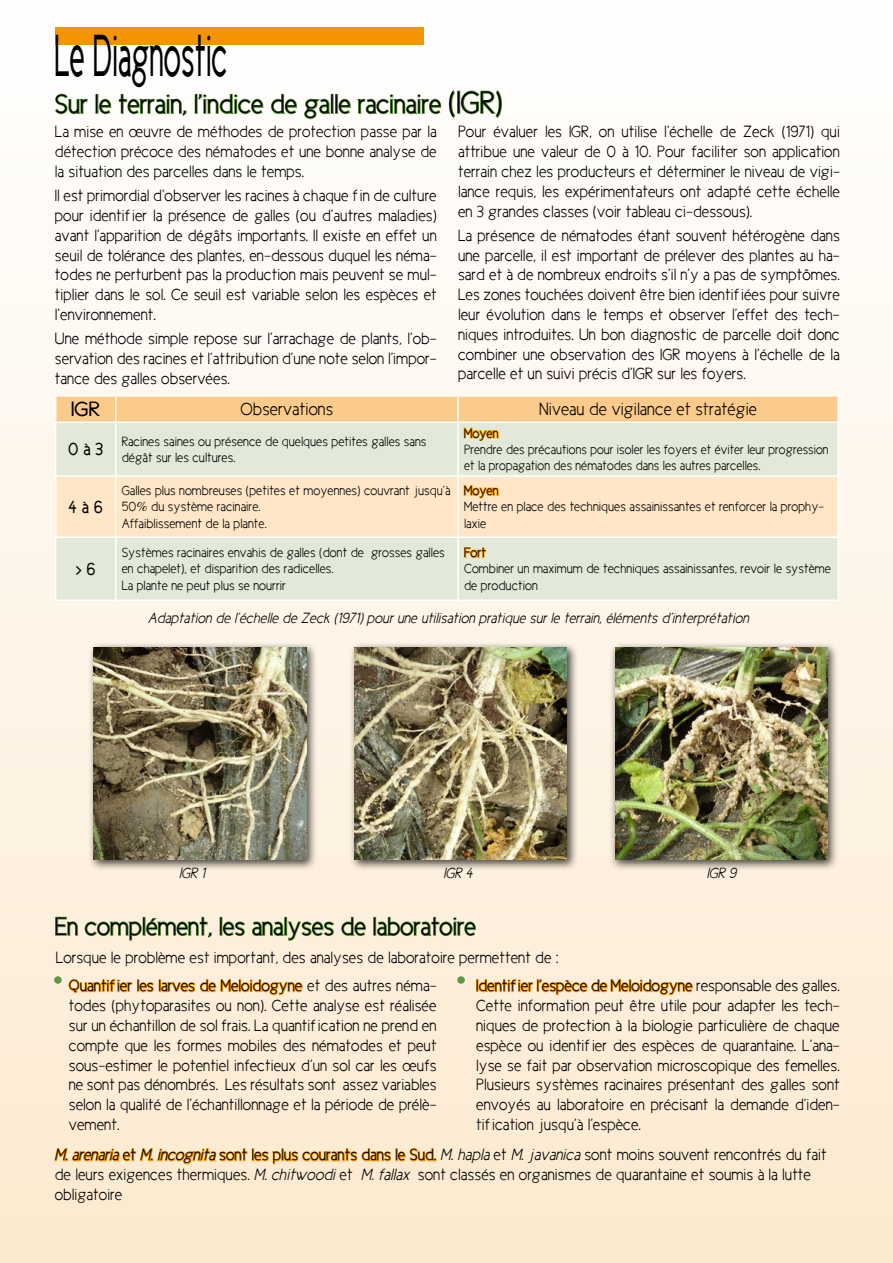
<style>
.page{position:relative;width:893px;height:1263px;background:#fff}
.page>*{position:absolute;margin:0;border:0;box-sizing:border-box;transform-origin:0 0}
.t1{font:60px "Cicle Gordita";color:#000;scale:.55 1}
.t2{font:27px "Cicle Semi";color:#000}
.t3{font:25.5px "Cicle Semi";color:#000}
.t4{font:21px "Cicle Gordita";color:#000;scale:1.13 1}
.t5{font:18px "Cicle Semi";color:#000}
.t6{font:18px "Cicle Gordita";color:#000}
.t7{font:16.5px/19.8px "Cicle Semi";color:#000;text-align:justify}
.t8{font:italic 15px "Cicle Semi";color:#000}
.t9{font:13.5px/16.2px "Cicle Semi";color:#000}
.s1{font-size:31.5px}
.s2{font-family:"Cicle Gordita";font-size:30px;color:#5d973f}
.s3{font-style:italic}
</style>
<div class="page">
<div style="left:0;top:0;width:893px;height:1263px;background:linear-gradient(to bottom,#fffeff,#fceacf)"></div>
<div style="left:55px;top:28px;width:369px;height:17px;background:#f39400"></div>
<svg style="left:54px;top:93px;width:35px;height:22px"></svg>
<div style="left:95px;top:94px;width:3px;height:20px;border:2px solid #5d973f"></div>
<svg style="left:98px;top:98px;width:14px;height:17px"></svg>
<svg style="left:118px;top:93px;width:69px;height:24px"></svg>
<div style="left:195px;top:94px;width:3px;height:20px;border:2px solid #5d973f"></div>
<svg style="left:197px;top:93px;width:67px;height:22px"></svg>
<svg style="left:270px;top:93px;width:61px;height:27px"></svg>
<div style="left:331px;top:94px;width:3px;height:20px;border:2px solid #5d973f"></div>
<div style="left:335px;top:94px;width:3px;height:20px;border:2px solid #5d973f"></div>
<svg style="left:338px;top:93px;width:104px;height:22px"></svg>
<svg style="left:448px;top:88px;width:55px;height:32px"></svg>
<div style="left:56px;top:442px;width:781px;height:157px;background:#e3e9d8"></div>
<div style="left:56px;top:477px;width:781px;height:59px;background:#fee6c7"></div>
<hr style="left:55px;top:423px;width:1px;height:52px;background:#fff">
<hr style="left:115px;top:423px;width:1px;height:52px;background:#fff">
<hr style="left:457px;top:423px;width:2px;height:52px;background:#fff">
<hr style="left:837px;top:423px;width:2px;height:52px;background:#fff">
<hr style="left:55px;top:475px;width:61px;height:2px;background:#fff">
<hr style="left:55px;top:477px;width:1px;height:59px;background:#fff">
<hr style="left:116px;top:475px;width:342px;height:2px;background:#fff">
<hr style="left:115px;top:477px;width:1px;height:59px;background:#fff">
<hr style="left:458px;top:475px;width:381px;height:2px;background:#fff">
<hr style="left:457px;top:477px;width:2px;height:59px;background:#fff">
<hr style="left:837px;top:477px;width:2px;height:59px;background:#fff">
<hr style="left:55px;top:536px;width:61px;height:2px;background:#fff">
<hr style="left:55px;top:538px;width:1px;height:61px;background:#fff">
<hr style="left:116px;top:536px;width:342px;height:2px;background:#fff">
<hr style="left:115px;top:538px;width:1px;height:61px;background:#fff">
<hr style="left:458px;top:536px;width:381px;height:2px;background:#fff">
<hr style="left:457px;top:538px;width:2px;height:61px;background:#fff">
<hr style="left:837px;top:538px;width:2px;height:61px;background:#fff">
<hr style="left:55px;top:599px;width:61px;height:2px;background:#fff">
<hr style="left:116px;top:599px;width:342px;height:2px;background:#fff">
<hr style="left:458px;top:599px;width:381px;height:2px;background:#fff">
<hr style="left:55px;top:395px;width:61px;height:1px;background:#fff">
<hr style="left:116px;top:395px;width:342px;height:1px;background:#fff">
<hr style="left:458px;top:395px;width:381px;height:1px;background:#fff">
<hr style="left:837px;top:396px;width:2px;height:25px;background:#fff">
<hr style="left:458px;top:421px;width:381px;height:2px;background:#fff">
<svg style="left:55px;top:396px;width:783px;height:46px;background:#f1d9b0"></svg>
<svg style="left:463px;top:475px;width:36px;height:24px"></svg>
<svg style="left:463px;top:546px;width:24px;height:13px"></svg>
<svg style="left:54px;top:916px;width:159px;height:25px;background:#c9d2a9"></svg>
<svg style="left:220px;top:916px;width:147px;height:25px;background:#c9d2a9"></svg>
<div style="left:373px;top:917px;width:3px;height:19px;border:2px solid #5d973f"></div>
<svg style="left:376px;top:916px;width:101px;height:21px;background:#bccb9c"></svg>
<svg style="left:52px;top:972px;width:251px;height:24px;background:#f9d59f"></svg>
<svg style="left:455px;top:974px;width:12px;height:12px"></svg>
<svg style="left:476px;top:972px;width:218px;height:24px;background:#f9d399"></svg>
<svg style="left:53px;top:1137px;width:385px;height:33px;background:#fadaaa"></svg>
<div style="left:87px;top:642px;width:230px;height:229px;background:#000;opacity:.75"></div>
<img style="left:94px;top:647px;width:212px;height:213px">
<div style="left:348px;top:642px;width:230px;height:229px;background:#000;opacity:.75"></div>
<img style="left:354px;top:647px;width:213px;height:213px">
<div style="left:609px;top:642px;width:230px;height:229px;background:#000;opacity:.75"></div>
<img style="left:615px;top:647px;width:213px;height:213px">
<svg style="left:137px;top:502px;width:10px;height:10px"></svg>
<h1 class="t1" style="left:55px;top:24px;width:315px">Le Diagnostic</h1>
<h2 class="t2" style="left:55px;top:90px;width:449px">Sur le terrain, l’indice de galle racinaire <span class="s1">(IGR)</span></h2>
<p class="t7" style="left:55px;top:122px;width:383px">La mise en œuvre de méthodes de protection passe par la détection précoce des nématodes et une bonne analyse de la situation des parcelles dans le temps.</p>
<p class="t7" style="left:55px;top:186px;width:383px">Il est primordial d’observer les racines à chaque fin de culture pour identifier la présence de galles (ou d’autres maladies) avant l’apparition de dégâts importants. Il existe en effet un seuil de tolérance des plantes, en-dessous duquel les néma&shy;todes ne perturbent pas la production mais peuvent se mul&shy;tiplier dans le sol. Ce seuil est variable selon les espèces et l’environnement.</p>
<p class="t7" style="left:55px;top:329px;width:383px">Une méthode simple repose sur l’arrachage de plants, l’ob&shy;servation des racines et l’attribution d’une note selon l’impor&shy;tance des galles observées.</p>
<p class="t7" style="left:458px;top:122px;width:383px">Pour évaluer les IGR, on utilise l’échelle de Zeck (1971) qui attribue une valeur de 0 à 10. Pour faciliter son application terrain chez les producteurs et déterminer le niveau de vigi&shy;lance requis, les expérimentateurs ont adapté cette échelle en 3 grandes classes (voir tableau ci-dessous).</p>
<p class="t7" style="left:458px;top:225px;width:383px">La présence de nématodes étant souvent hétérogène dans une parcelle, il est important de prélever des plantes au ha&shy;sard et à de nombreux endroits s’il n’y a pas de symptômes.<br>Les zones touchées doivent être bien identifiées pour suivre leur évolution dans le temps et observer l’effet des tech&shy;niques introduites. Un bon diagnostic de parcelle doit donc combiner une observation des IGR moyens à l’échelle de la parcelle et un suivi précis d’IGR sur les foyers.</p>
<p class="t4" style="left:71px;top:398px;width:27px">IGR</p>
<p class="t5" style="left:241px;top:400px;width:94px">Observations</p>
<p class="t5" style="left:539px;top:400px;width:219px">Niveau de vigilance et stratégie</p>
<p class="t6" style="left:68px;top:440px;width:36px">0 à 3</p>
<p class="t9" style="left:122px;top:433px;width:306px">Racines saines ou présence de quelques petites galles sans dégât sur les cultures.</p>
<p class="t9" style="left:464px;top:425px;width:366px">Moyen<br>Prendre des précautions pour isoler les foyers et éviter leur progression et la propagation des nématodes dans les autres parcelles.</p>
<p class="t6" style="left:69px;top:497px;width:36px">4 à 6</p>
<p class="t9" style="left:122px;top:482px;width:330px">Galles plus nombreuses (petites et moyennes) couvrant jusqu’à<br>50 du système racinaire.<br>Affaiblissement de la plante.</p>
<p class="t9" style="left:464px;top:482px;width:362px">Moyen<br>Mettre en place des techniques assainissantes et renforcer la prophy&shy;laxie</p>
<p class="t6" style="left:76px;top:559px;width:21px">&gt; 6</p>
<p class="t9" style="left:122px;top:545px;width:325px">Systèmes racinaires envahis de galles (dont de grosses galles en chapelet), et disparition des radicelles.<br>La plante ne peut plus se nourrir</p>
<p class="t9" style="left:464px;top:545px;width:368px">Fort<br>Combiner un maximum de techniques assainissantes, revoir le système de production</p>
<p class="t8" style="left:148px;top:610px;width:602px">Adaptation de l’échelle de Zeck (1971) pour une utilisation pratique sur le terrain, éléments d’interprétation</p>
<p class="t8" style="left:179px;top:865px;width:28px">IGR 1</p>
<p class="t8" style="left:443px;top:865px;width:31px">IGR 4</p>
<p class="t8" style="left:707px;top:865px;width:31px">IGR 9</p>
<h3 class="t3" style="left:55px;top:913px;width:422px">En complément, les analyses de laboratoire</h3>
<p class="t7" style="left:56px;top:947px;width:504px">Lorsque le problème est important, des analyses de laboratoire permettent de :</p>
<p class="t7" style="left:69px;top:976px;width:369px;text-indent:-14px"><span class="s2">•</span> Quantifier les larves de Meloidogyne et des autres néma&shy;todes (phytoparasites ou non). Cette analyse est réalisée sur un échantillon de sol frais. La quantification ne prend en compte que les formes mobiles des nématodes et peut sous-estimer le potentiel infectieux d’un sol car les œufs ne sont pas dénombrés. Les résultats sont assez variables selon la qualité de l’échantillonnage et la période de prélè&shy;vement.</p>
<p class="t7" style="left:476px;top:976px;width:365px;text-indent:-18px"><span class="s2">•</span> Identifier l’espèce de Meloidogyne responsable des galles.<br>Cette information peut être utile pour adapter les tech&shy;niques de protection à la biologie particulière de chaque espèce ou identifier des espèces de quarantaine. L’ana&shy;lyse se fait par observation microscopique des femelles.<br>Plusieurs systèmes racinaires présentant des galles sont envoyés au laboratoire en précisant la demande d’iden&shy;tification jusqu’à l’espèce.</p>
<p class="t7" style="left:55px;top:1145px;width:773px;text-align:left"><span class="s3">M. arenaria</span> et <span class="s3">M. incognita</span> sont les plus courants dans le Sud. <span class="s3">M. hapla</span> et <span class="s3">M. javanica</span> sont moins souvent rencontrés du fait de leurs exigences thermiques. <span class="s3">M. chitwoodi</span> et <span class="s3">M. fallax</span> sont classés en organismes de quarantaine et soumis à la lutte obligatoire</p>
</div>
